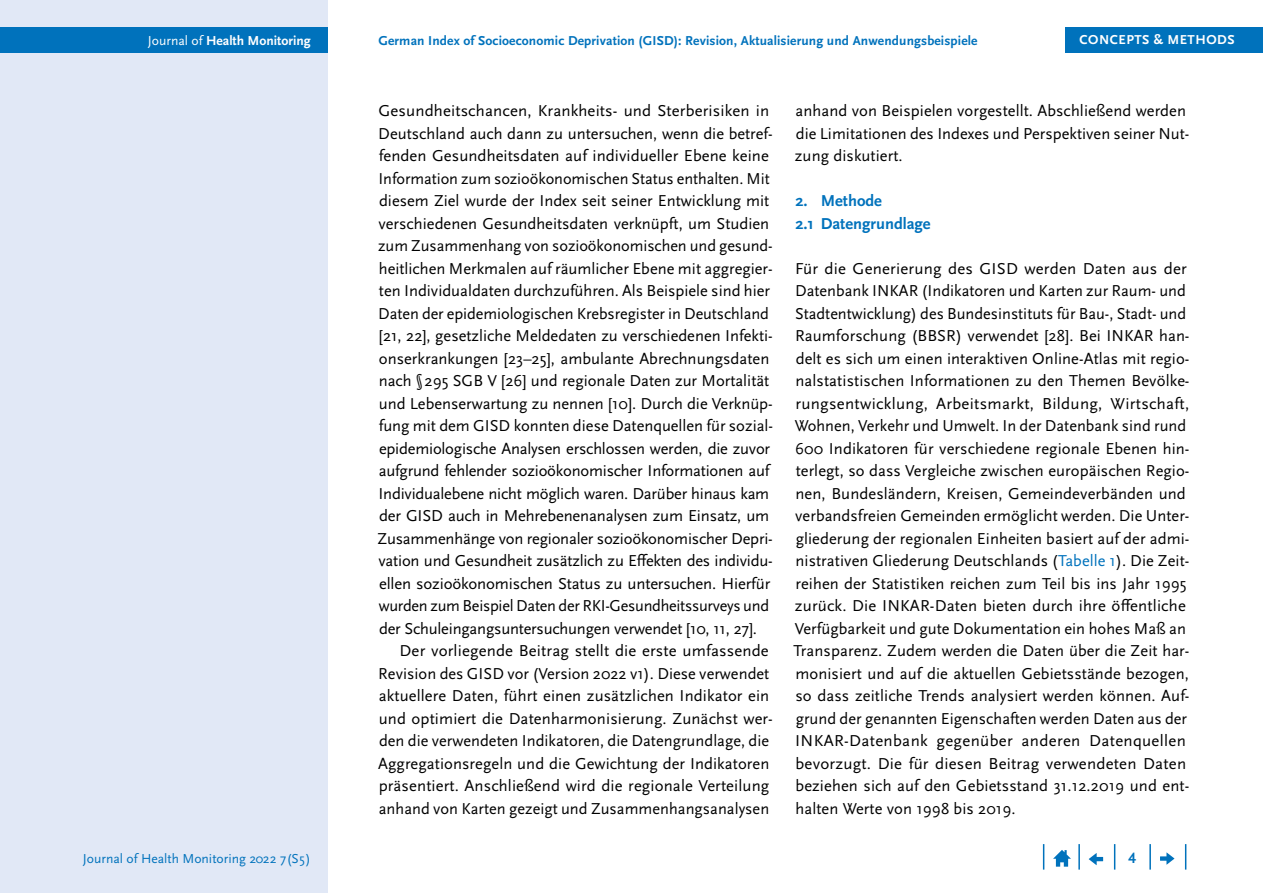
<style>
.page{position:relative;width:1263px;height:893px;background:#fff}
.page>*{position:absolute;margin:0;border:0;box-sizing:border-box;transform-origin:0 0}
.Copy_Einzug{font:16.5px/22.5px "Scala Sans Pro";color:#000}
.Copy{font:16.5px/22.5px "Scala Sans Pro";letter-spacing:.005em;color:#000}
.t1{font:700 16.5px "Scala Sans Pro";color:#0072bc}
.t2{font:700 15.75px "Scala Sans Pro";color:#0072bc}
.t3{font:13.65px "Scala Sans Pro";color:#0072bc}
.t4{font:700 13.65px "Scala Sans Pro";color:#fff}
.t5{font:700 13.5px "Scala Sans Pro";letter-spacing:.01em;color:#0072bc}
.t6{font:700 13.5px "Scala Sans Pro";letter-spacing:.04em;color:#fff}
.s1{font-weight:400}
.s2{color:#0072bc}
</style>
<div class="page">
<div style="left:0;top:0;width:327px;height:893px;background:#e1e8f6"></div>
<div style="left:0;top:28px;width:327px;height:25px;background:#0072bc"></div>
<svg style="left:1185px;top:844px;width:1px;height:26px"></svg>
<hr style="left:1149px;top:844px;width:2px;height:26px;background:#0072bc">
<svg style="left:1114px;top:844px;width:1px;height:26px"></svg>
<hr style="left:1078px;top:844px;width:2px;height:26px;background:#0072bc">
<svg style="left:1043px;top:844px;width:1px;height:26px"></svg>
<svg style="left:1053px;top:850px;width:18px;height:17px"></svg>
<svg style="left:1089px;top:853px;width:14px;height:12px"></svg>
<svg style="left:1160px;top:852px;width:14px;height:13px"></svg>
<div style="left:1065px;top:28px;width:198px;height:25px;background:#0072bc"></div>
<p class="t4" style="left:148px;top:33px;width:164px"><span class="s1">Journal of</span> Health Monitoring</p>
<p class="t5" style="left:378px;top:33px;width:601px">German Index of Socioeconomic Deprivation (GISD): Revision, Aktualisierung und Anwendungsbeispiele</p>
<p class="t6" style="left:1079px;top:32px;width:157px">CONCEPTS &amp; METHODS</p>
<p class="Copy_Einzug" style="left:377px;top:99px;width:397px">Gesundheitschancen, Krankheits- und Sterberisiken in Deutschland auch dann zu untersuchen, wenn die betref&shy;fenden Gesundheitsdaten auf individueller Ebene keine Information zum sozioökonomischen Status enthalten. Mit diesem Ziel wurde der Index seit seiner Entwicklung mit verschiedenen Gesundheitsdaten verknüpft, um Studien zum Zusammenhang von sozioökonomischen und gesund&shy;heitlichen Merkmalen auf räumlicher Ebene mit aggregier&shy;ten Individualdaten durchzuführen. Als Beispiele sind hier Daten der epidemiologischen Krebsregister in Deutschland [21, 22], gesetzliche Meldedaten zu verschiedenen Infekti&shy;onserkrankungen [23–25], ambulante Abrechnungsdaten nach § 295 SGB V [26] und regionale Daten zur Mortalität und Lebenserwartung zu nennen [10]. Durch die Verknüp&shy;fung mit dem GISD konnten diese Datenquellen für sozial&shy;epidemiologische Analysen erschlossen werden, die zuvor aufgrund fehlender sozioökonomischer Informationen auf Individualebene nicht möglich waren. Darüber hinaus kam der GISD auch in Mehrebenenanalysen zum Einsatz, um Zusammenhänge von regionaler sozioökonomischer Depri&shy;vation und Gesundheit zusätzlich zu Effekten des individu&shy;ellen sozioökonomischen Status zu untersuchen. Hierfür wurden zum Beispiel Daten der RKI-Gesundheitssurveys und der Schuleingangsuntersuchungen verwendet [10, 11, 27].</p>
<p class="Copy_Einzug" style="left:378px;top:639px;width:396px;text-indent:21px">Der vorliegende Beitrag stellt die erste umfassende Revision des GISD vor (Version 2022 v1). Diese verwendet aktuellere Daten, führt einen zusätzlichen Indikator ein und optimiert die Datenharmonisierung. Zunächst wer&shy;den die verwendeten Indikatoren, die Datengrundlage, die Aggregationsregeln und die Gewichtung der Indikatoren präsentiert. Anschließend wird die regionale Verteilung anhand von Karten gezeigt und Zusammenhangsanalysen</p>
<p class="Copy_Einzug" style="left:795px;top:99px;width:396px">anhand von Beispielen vorgestellt. Abschließend werden die Limitationen des Indexes und Perspektiven seiner Nut&shy;zung diskutiert.</p>
<h3 class="t1" style="left:795px;top:191px;width:88px">2. Methode</h3>
<h4 class="t1" style="left:795px;top:213px;width:137px">2.1 Datengrundlage</h4>
<p class="Copy" style="left:794px;top:257px;width:397px">Für die Generierung des GISD werden Daten aus der Datenbank INKAR (Indikatoren und Karten zur Raum- und Stadtentwicklung) des Bundesinstituts für Bau-, Stadt- und Raumforschung (BBSR) verwendet [28]. Bei INKAR han&shy;delt es sich um einen interaktiven Online-Atlas mit regio&shy;nalstatistischen Informationen zu den Themen Bevölke&shy;rungsentwicklung, Arbeitsmarkt, Bildung, Wirtschaft, Wohnen, Verkehr und Umwelt. In der Datenbank sind rund 600 Indikatoren für verschiedene regionale Ebenen hin&shy;terlegt, so dass Vergleiche zwischen europäischen Regio&shy;nen, Bundesländern, Kreisen, Gemeindeverbänden und verbandsfreien Gemeinden ermöglicht werden. Die Unter&shy;gliederung der regionalen Einheiten basiert auf der admi&shy;nistrativen Gliederung Deutschlands (<span class="s2">Tabelle 1</span>). Die Zeit&shy;reihen der Statistiken reichen zum Teil bis ins Jahr 1995 zurück. Die INKAR-Daten bieten durch ihre öffentliche Verfügbarkeit und gute Dokumentation ein hohes Maß an Transparenz. Zudem werden die Daten über die Zeit har&shy;monisiert und auf die aktuellen Gebietsstände bezogen, so dass zeitliche Trends analysiert werden können. Auf&shy;grund der genannten Eigenschaften werden Daten aus der INKAR-Datenbank gegenüber anderen Datenquellen bevorzugt. Die für diesen Beitrag verwendeten Daten beziehen sich auf den Gebietsstand 31.12.2019 und ent&shy;halten Werte von 1998 bis 2019.</p>
<p class="t3" style="left:83px;top:850px;width:229px">Journal of Health Monitoring 2022 7(S5)</p>
<p class="t2" style="left:1128px;top:849px;width:9px">4</p>
</div>
